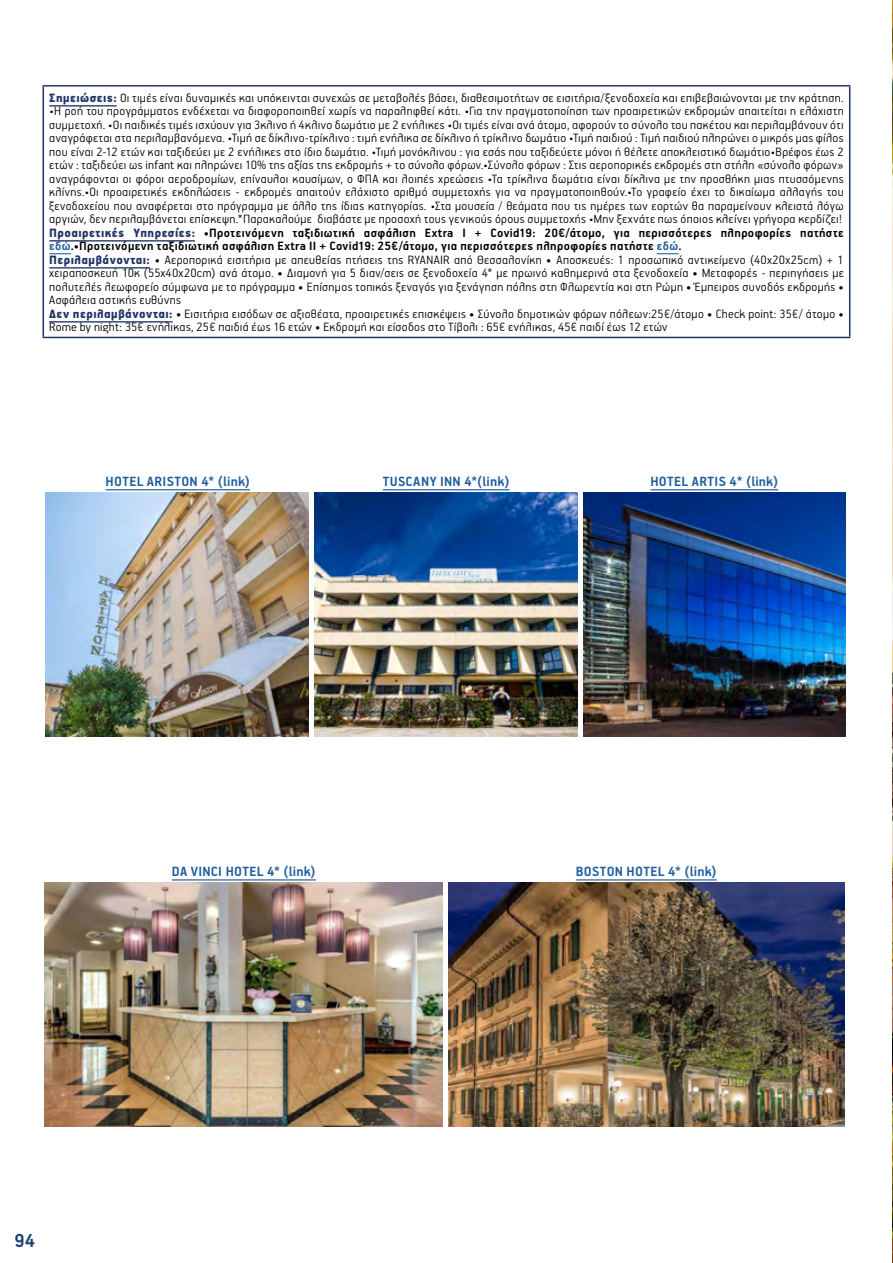
<style>
.page{position:relative;width:893px;height:1263px;background:#fff}
.page>*{position:absolute;margin:0;border:0;box-sizing:border-box;transform-origin:0 0}
.t1{font:700 21px "PF Handbook Pro";color:#1e4276}
.t2{font:700 15px "PF Handbook Pro";letter-spacing:.02em;color:#215e9e}
.t3{font:300 13.5px/13.5px "PF Handbook Pro";letter-spacing:.025em;color:#000}
.s1{font-weight:900;color:#213467}
.s2{font-weight:700}
.s3{font-weight:700;color:#215e9e}
</style>
<div class="page">
<hr style="left:43px;top:85px;width:807px;height:2px;background:#213467">
<hr style="left:43px;top:87px;width:1px;height:250px;background:#213467">
<hr style="left:849px;top:87px;width:1px;height:250px;background:#213467">
<hr style="left:43px;top:337px;width:807px;height:1px;background:#213467">
<hr style="left:49px;top:105px;width:68px;height:2px;background:#213467">
<hr style="left:49px;top:240px;width:146px;height:2px;background:#213467">
<svg style="left:49px;top:253px;width:22px;height:1px"></svg>
<svg style="left:657px;top:253px;width:21px;height:1px"></svg>
<hr style="left:49px;top:267px;width:101px;height:2px;background:#213467">
<hr style="left:49px;top:321px;width:124px;height:2px;background:#213467">
<svg style="left:105px;top:489px;width:674px;height:2px"></svg>
<hr style="left:106px;top:489px;width:144px;height:1px;background:#215e9e">
<hr style="left:383px;top:489px;width:126px;height:1px;background:#215e9e">
<hr style="left:650px;top:489px;width:128px;height:1px;background:#215e9e">
<img style="left:46px;top:492px;width:263px;height:245px">
<img style="left:315px;top:492px;width:262px;height:245px">
<img style="left:583px;top:492px;width:262px;height:245px">
<svg style="left:172px;top:879px;width:545px;height:2px"></svg>
<hr style="left:172px;top:879px;width:144px;height:1px;background:#215e9e">
<hr style="left:576px;top:879px;width:141px;height:1px;background:#215e9e">
<img style="left:45px;top:882px;width:397px;height:245px">
<img style="left:448px;top:882px;width:396px;height:245px">
<img style="left:892px;top:0;width:1px;height:1263px">
<p class="t3" style="left:49px;top:90px;width:796px"><span class="s1">Σημειώσεις:</span> Οι τιμές είναι δυναμικές και υπόκεινται συνεχώς σε μεταβολές βάσει, διαθεσιμοτήτων σε εισιτήρια/ξενοδοχεία και επιβεβαιώνονται με την κράτηση.</p>
<p class="t3" style="left:49px;top:104px;width:796px">•Η ροή του προγράμματος ενδέχεται να διαφοροποιηθεί χωρίς να παραληφθεί κάτι. •Για την πραγματοποίηση των προαιρετικών εκδρομών απαιτείται η ελάχιστη συμμετοχή. •Οι παιδικές τιμές ισχύουν για 3κλινο ή 4κλινο δωμάτιο με 2 ενήλικες •Οι τιμές είναι ανά άτομο, αφορούν το σύνολο του πακέτου και περιλαμβάνουν ότι αναγράφεται στα περιλαμβανόμενα. •Τιμή σε δίκλινο-τρίκλινο : τιμή ενήλικα σε δίκλινο ή τρίκλινο δωμάτιο •Τιμή παιδιού : Τιμή παιδιού πληρώνει ο μικρός μας φίλος που είναι 2-12 ετών και ταξιδεύει με 2 ενήλικες στο ίδιο δωμάτιο. •Τιμή μονόκλινου : για εσάς που ταξιδεύετε μόνοι ή θέλετε αποκλειστικό δωμάτιο•Βρέφος έως 2 ετών : ταξιδεύει ως infant και πληρώνει 10% της αξίας της εκδρομής + το σύνολο φόρων.•Σύνολο φόρων : Στις αεροπορικές εκδρομές στη στήλη «σύνολο φόρων» αναγράφονται οι φόροι αεροδρομίων, επίναυλοι καυσίμων, ο ΦΠΑ και λοιπές χρεώσεις •Τα τρίκλινα δωμάτια είναι δίκλινα με την προσθήκη μιας πτυσσόμενης κλίνης.•Οι προαιρετικές εκδηλώσεις - εκδρομές απαιτούν ελάχιστο αριθμό συμμετοχής για να πραγματοποιηθούν.•Το γραφείο έχει το δικαίωμα αλλαγής του ξενοδοχείου που αναφέρεται στο πρόγραμμα με άλλο της ίδιας κατηγορίας. •Στα μουσεία / θεάματα που τις ημέρες των εορτών θα παραμείνουν κλειστά λόγω αργιών, δεν περιλαμβάνεται επίσκεψη.*Παρακαλούμε διαβάστε με προσοχή τους γενικούς όρους συμμετοχής •Μην ξεχνάτε πως όποιος κλείνει γρήγορα κερδίζει!<br><span class="s1">Προαιρετικές Υπηρεσίες:</span> <span class="s2">•Προτεινόμενη ταξιδιωτική ασφάλιση Extra I + Covid19: 20€/άτομο, για περισσότερες πληροφορίες πατήστε </span><span class="s3">εδώ</span><span class="s2">.•Προτεινόμενη ταξιδιωτική ασφάλιση Extra II + Covid19: 25€/άτομο, για περισσότερες πληροφορίες πατήστε</span> <span class="s3">εδώ</span><span class="s2">.<br></span><span class="s1">Περιλαμβάνονται:</span> <span class="s2">•</span> Αεροπορικά εισιτήρια με απευθείας πτήσεις της RYANAIR από Θεσσαλονίκη <span class="s2">•</span> Αποσκευές: 1 προσωπικό αντικείμενο (40x20x25cm) + 1 χειραποσκευή 10κ (55x40x20cm) ανά άτομο. <span class="s2">•</span> Διαμονή για 5 διαν/σεις σε ξενοδοχεία 4* με πρωινό καθημερινά στα ξενοδοχεία <span class="s2">•</span> Μεταφορές - περιηγήσεις με πολυτελές λεωφορείο σύμφωνα με το πρόγραμμα <span class="s2">•</span> Επίσημος τοπικός ξεναγός για ξενάγηση πόλης στη Φλωρεντία και στη Ρώμη <span class="s2">•</span> Έμπειρος συνοδός εκδρομής <span class="s2">• </span>Ασφάλεια αστικής ευθύνης<br><span class="s1">Δεν περιλαμβάνονται:</span> <span class="s2">•</span> Εισιτήρια εισόδων σε αξιοθέατα, προαιρετικές επισκέψεις <span class="s2">•</span> Σύνολο δημοτικών φόρων πόλεων:25€/άτομο <span class="s2">•</span> Check point: 35€/ άτομο <span class="s2">• </span>Rome by night: 35€ ενήλικας, 25€ παιδιά έως 16 ετών <span class="s2">•</span> Εκδρομή και είσοδος στο Τίβολι : 65€ ενήλικας, 45€ παιδί έως 12 ετών</p>
<p class="t2" style="left:106px;top:472px;width:146px">HOTEL ARISTON 4* (link)</p>
<p class="t2" style="left:383px;top:472px;width:128px">TUSCANY INN 4*(link)</p>
<p class="t2" style="left:650px;top:472px;width:129px">HOTEL ARTIS 4* (link)</p>
<p class="t2" style="left:172px;top:862px;width:145px">DA VINCI HOTEL 4* (link)</p>
<p class="t2" style="left:576px;top:862px;width:142px">BOSTON HOTEL 4* (link)</p>
<h1 class="t1" style="left:14px;top:1228px;width:22px">94</h1>
</div>
